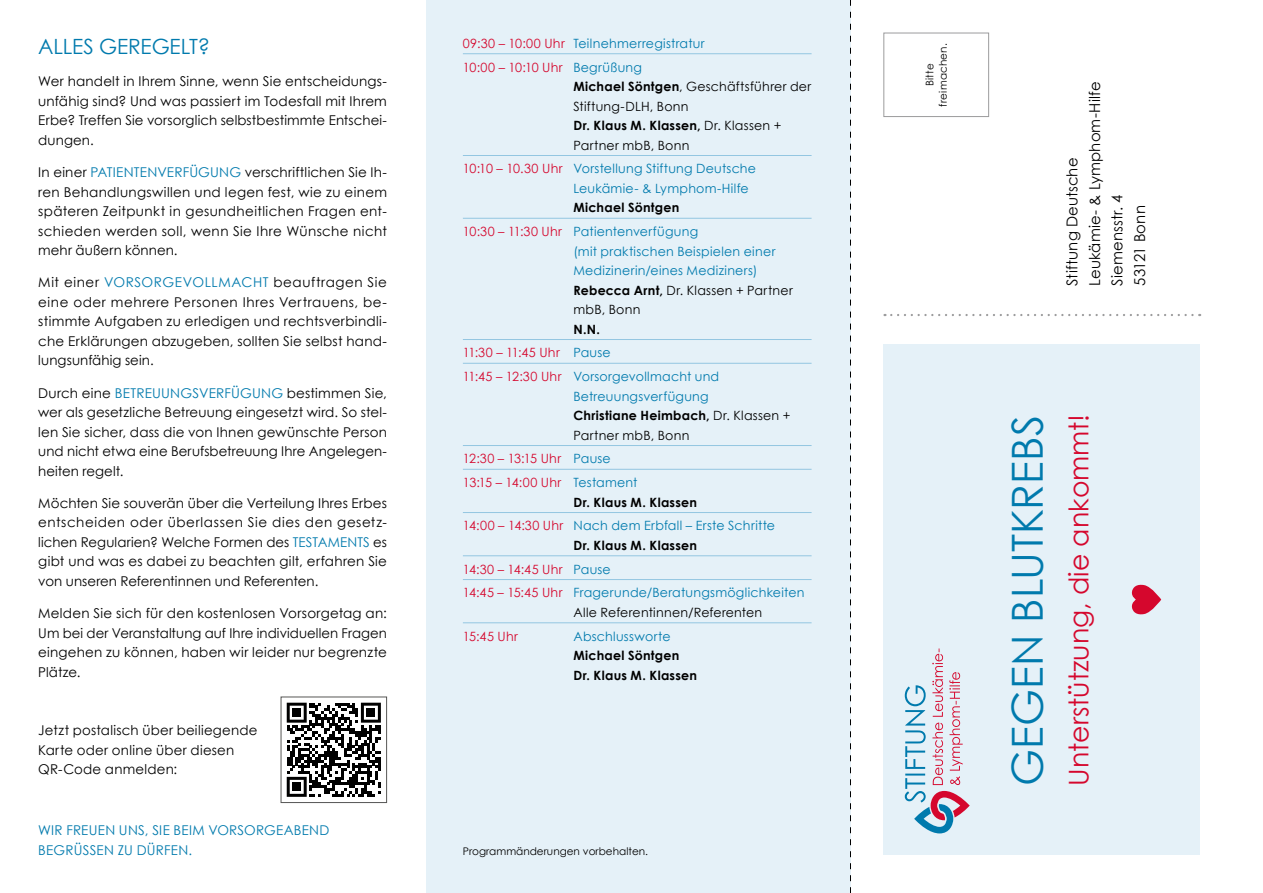
<style>
.page{position:relative;width:1263px;height:893px;background:#fff}
.page>*{position:absolute;margin:0;border:0;box-sizing:border-box;transform-origin:0 0}
.t1{font:42.9px "Century Gothic";letter-spacing:-.005em;color:#007aad}
.t2{font:27.15px "Century Gothic";color:#d5072d}
.t3{font:21px "Century Gothic";letter-spacing:-.01em;color:#007aad}
.t4{font:15px/22.5px "Century Gothic";letter-spacing:.01em;color:#000}
.t5{font:13.5px/19.5px "Century Gothic";letter-spacing:.01em;color:#000;text-align:justify}
.t6{font:13.5px/19.5px "Century Gothic";letter-spacing:.02em;color:#007aad}
.t7{font:12.75px/23.7px "Century Gothic";letter-spacing:.02em;color:#007aad}
.t8{font:12.75px/19.5px "Century Gothic";letter-spacing:.02em;color:#000}
.t9{font:12.75px/23.7px "Century Gothic";letter-spacing:.02em;color:#d5072d}
.t10{font:700 12.75px/19.5px "Century Gothic";letter-spacing:.02em;color:#000}
.t11{font:10.5px "Century Gothic";color:#000}
.t12{font:10.5px/13.5px "Century Gothic";letter-spacing:.025em;color:#000;text-align:center}
.s1{color:#007aad}
.s2{color:#d5072d}
.s3{font-weight:700}
.s4{font-weight:700;color:#000}
.s5{color:#000}
</style>
<div class="page">
<div style="left:883px;top:344px;width:317px;height:511px;background:#e5f1f8"></div>
<div style="left:426px;top:0;width:424px;height:893px;background:#e5f1f8"></div>
<hr style="left:463px;top:53px;width:348px;height:1px;background:#93c6e1">
<hr style="left:463px;top:155px;width:348px;height:1px;background:#93c6e1">
<hr style="left:463px;top:218px;width:348px;height:1px;background:#93c6e1">
<hr style="left:463px;top:339px;width:348px;height:1px;background:#93c6e1">
<hr style="left:463px;top:363px;width:348px;height:1px;background:#93c6e1">
<hr style="left:463px;top:445px;width:348px;height:1px;background:#93c6e1">
<hr style="left:463px;top:469px;width:348px;height:1px;background:#93c6e1">
<hr style="left:463px;top:512px;width:348px;height:1px;background:#93c6e1">
<hr style="left:463px;top:555px;width:348px;height:1px;background:#93c6e1">
<hr style="left:463px;top:579px;width:348px;height:1px;background:#93c6e1">
<hr style="left:463px;top:622px;width:348px;height:1px;background:#93c6e1">
<svg style="left:850px;top:0;width:1px;height:893px"></svg>
<svg style="left:905px;top:648px;width:65px;height:185px"></svg>
<svg style="left:1131px;top:584px;width:30px;height:31px"></svg>
<svg style="left:287px;top:703px;width:94px;height:94px"></svg>
<div style="left:292px;top:708px;width:9px;height:9px;background:#000"></div>
<div style="left:367px;top:708px;width:8px;height:9px;background:#000"></div>
<div style="left:292px;top:782px;width:9px;height:9px;background:#000"></div>
<div style="left:281px;top:697px;width:106px;height:106px;border:1px solid #565655"></div>
<svg style="left:891px;top:314px;width:309px;height:2px"></svg>
<div style="left:883px;top:33px;width:106px;height:84px;border:1px solid #9c9c9d"></div>
<h3 class="t3" style="left:38px;top:34px;width:173px">ALLES GEREGELT?</h3>
<p class="t5" style="left:38px;top:71px;width:350px">Wer handelt in Ihrem Sinne, wenn Sie entscheidungs&shy;unfähig sind? Und was passiert im Todesfall mit Ihrem Erbe? Treffen Sie vorsorglich selbstbestimmte Entschei&shy;dungen.</p>
<p class="t5" style="left:38px;top:162px;width:350px">In einer <span class="s1">PATIENTENVERFÜGUNG</span> verschriftlichen Sie Ih&shy;ren Behandlungswillen und legen fest, wie zu einem späteren Zeitpunkt in gesundheitlichen Fragen ent&shy;schieden werden soll, wenn Sie Ihre Wünsche nicht mehr äußern können.</p>
<p class="t5" style="left:38px;top:272px;width:350px">Mit einer <span class="s1">VORSORGEVOLLMACHT</span> beauftragen Sie eine oder mehrere Personen Ihres Vertrauens, be&shy;stimmte Aufgaben zu erledigen und rechtsverbindli&shy;che Erklärungen abzugeben, sollten Sie selbst hand&shy;lungsunfähig sein.</p>
<p class="t5" style="left:38px;top:383px;width:350px">Durch eine <span class="s1">BETREUUNGSVERFÜGUNG</span> bestimmen Sie, wer als gesetzliche Betreuung eingesetzt wird. So stel&shy;len Sie sicher, dass die von Ihnen gewünschte Person und nicht etwa eine Berufsbetreuung Ihre Angelegen&shy;heiten regelt.</p>
<p class="t5" style="left:38px;top:493px;width:350px">Möchten Sie souverän über die Verteilung Ihres Erbes entscheiden oder überlassen Sie dies den gesetz&shy;lichen Regularien? Welche Formen des <span class="s1">TESTAMENTS</span> es gibt und was es dabei zu beachten gilt, erfahren Sie von unseren Referentinnen und Referenten.</p>
<p class="t5" style="left:38px;top:603px;width:350px">Melden Sie sich für den kostenlosen Vorsorgetag an:<br>Um bei der Veranstaltung auf Ihre individuellen Fragen eingehen zu können, haben wir leider nur begrenzte Plätze.</p>
<p class="t5" style="left:38px;top:720px;width:221px;text-align:left">Jetzt postalisch über beiliegende<br>Karte oder online über diesen<br>QR-Code anmelden:</p>
<p class="t6" style="left:38px;top:820px;width:293px">WIR FREUEN UNS, SIE BEIM VORSORGEABEND<br>BEGRÜSSEN ZU DÜRFEN.</p>
<p class="t7" style="left:463px;top:31px;width:243px"><span class="s2">09:30 – 10:00 Uhr</span> Teilnehmerregistratur<br><span class="s2">10:00 – 10:10 Uhr</span> Begrüßung</p>
<p class="t8" style="left:573px;top:77px;width:239px"><span class="s3">Michael Söntgen</span>, Geschäftsführer der<br>Stiftung-DLH, Bonn<br><span class="s3">Dr. Klaus M. Klassen,</span> Dr. Klassen +<br>Partner mbB, Bonn</p>
<p class="t7" style="left:573px;top:159px;width:184px;line-height:19.5px;text-indent:-111px"><span class="s2">10:10 – 10.30 Uhr</span> Vorstellung Stiftung Deutsche<br>Leukämie- &amp; Lymphom-Hilfe</p>
<p class="t7" style="left:463px;top:196px;width:237px;text-indent:111px"><span class="s4">Michael Söntgen<br></span><span class="s2">10:30 – 11:30 Uhr</span> Patientenverfügung</p>
<p class="t7" style="left:573px;top:241px;width:221px;line-height:19.5px">(mit praktischen Beispielen einer<br>Medizinerin/eines Mediziners)<br><span class="s4">Rebecca Arnt,</span> <span class="s5">Dr. Klassen + Partner mbB, Bonn</span></p>
<p class="t9" style="left:463px;top:317px;width:258px;text-indent:111px"><span class="s4">N.N.<br></span>11:30 – 11:45 Uhr <span class="s1">Pause<br></span>11:45 – 12:30 Uhr <span class="s1">Vorsorgevollmacht und</span></p>
<p class="t8" style="left:573px;top:386px;width:219px"><span class="s1">Betreuungsverfügung<br></span><span class="s3">Christiane Heimbach,</span> Dr. Klassen +<br>Partner mbB, Bonn</p>
<p class="t9" style="left:463px;top:447px;width:176px">12:30 – 13:15 Uhr <span class="s1">Pause<br></span>13:15 – 14:00 Uhr <span class="s1">Testament</span></p>
<p class="t7" style="left:463px;top:490px;width:314px;text-indent:111px"><span class="s4">Dr. Klaus M. Klassen<br></span><span class="s2">14:00 – 14:30 Uhr</span> Nach dem Erbfall – Erste Schritte</p>
<p class="t7" style="left:463px;top:533px;width:343px;text-indent:111px"><span class="s4">Dr. Klaus M. Klassen<br></span><span class="s2">14:30 – 14:45 Uhr</span> Pause<br><span class="s2">14:45 – 15:45 Uhr</span> Fragerunde/Beratungsmöglichkeiten</p>
<p class="t8" style="left:573px;top:602px;width:190px">Alle Referentinnen/Referenten</p>
<p class="t9" style="left:463px;top:624px;width:57px">15:45 Uhr</p>
<p class="t7" style="left:573px;top:624px;width:99px">Abschlussworte</p>
<p class="t10" style="left:573px;top:645px;width:125px">Michael Söntgen<br>Dr. Klaus M. Klassen</p>
<p class="t11" style="left:463px;top:844px;width:187px">Programmänderungen vorbehalten.</p>
<p class="t12" style="left:923px;top:107px;width:65px;rotate:-90deg">Bitte freimachen.</p>
<p class="t4" style="left:1061px;top:286px;width:206px;rotate:-90deg">Stiftung Deutsche<br>Leukämie- &amp; Lymphom-Hilfe<br>Siemensstr. 4<br>53121 Bonn</p>
<h1 class="t1" style="left:1001px;top:785px;width:372px;rotate:-90deg">GEGEN BLUTKREBS</h1>
<h2 class="t2" style="left:1062px;top:785px;width:373px;rotate:-90deg">Unterstützung, die ankommt!</h2>
</div>
